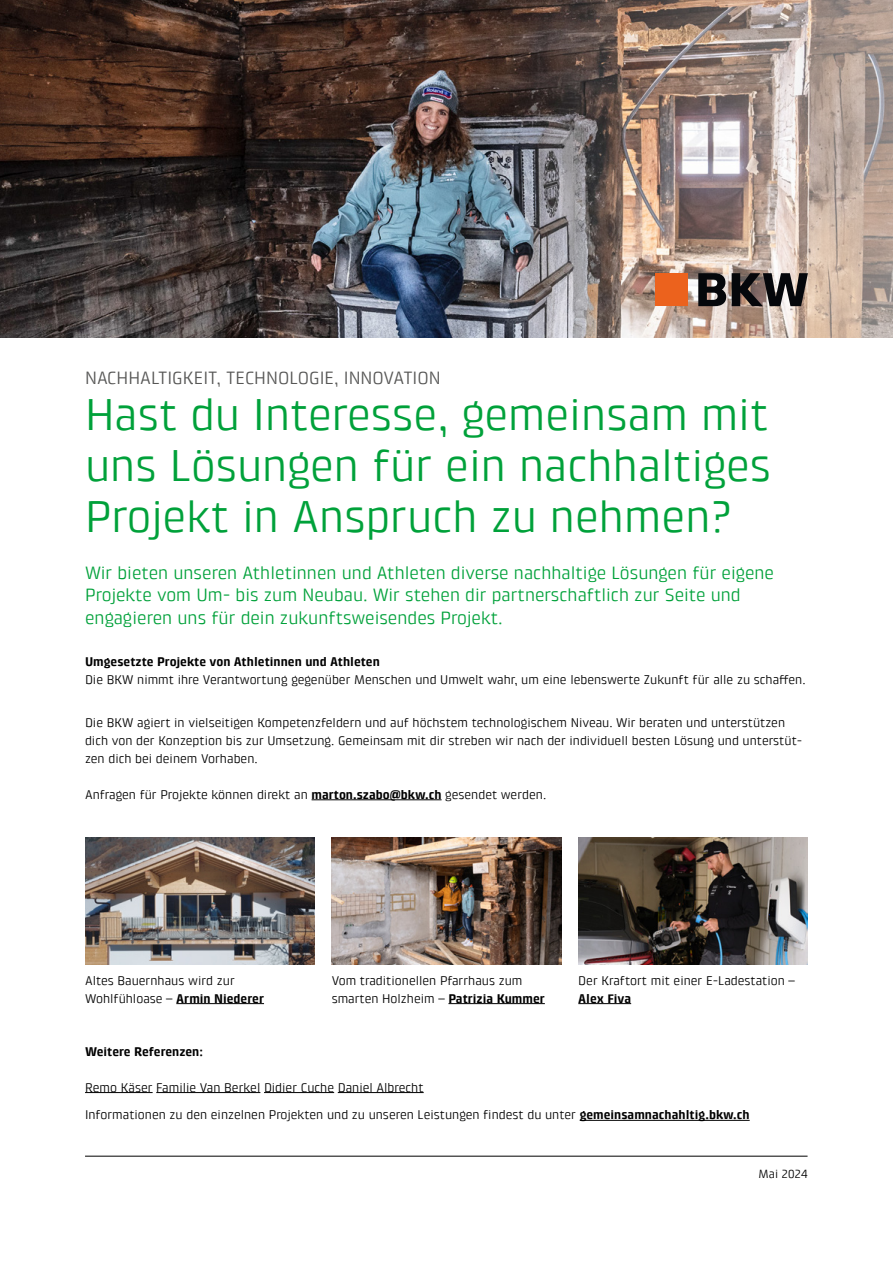
<style>
.page{position:relative;width:893px;height:1263px;background:#fff}
.page>*{position:absolute;margin:0;border:0;box-sizing:border-box;transform-origin:0 0}
.t1{font:45px/51px "Klint Pro";color:#00a13a;text-align:justify}
.t2{font:18px/22.5px "Klint Pro";color:#00a13a}
.t3{font:18px "Klint Pro";color:#575756}
.t4{font:12.75px/18px "Klint Pro";color:#000}
.t5{font:700 12.75px "Klint Pro";color:#000}
.t6{font:12px "Klint Pro";color:#000}
.s1{font-weight:700}
</style>
<div class="page">
<img style="left:0;top:0;width:495px;height:337px">
<img style="left:85px;top:838px;width:230px;height:126px">
<img style="left:332px;top:838px;width:229px;height:126px">
<img style="left:578px;top:838px;width:230px;height:126px">
<img style="left:495px;top:0;width:398px;height:337px">
<div style="left:655px;top:273px;width:33px;height:33px;background:#ec621d"></div>
<svg style="left:698px;top:273px;width:28px;height:33px"></svg>
<svg style="left:732px;top:273px;width:76px;height:33px;background:#4d4745"></svg>
<hr style="left:85px;top:1156px;width:722px;height:1px;background:#000">
<hr style="left:312px;top:799px;width:130px;height:1px;background:#000">
<hr style="left:176px;top:1003px;width:88px;height:1px;background:#000">
<hr style="left:448px;top:1003px;width:97px;height:1px;background:#000">
<hr style="left:580px;top:1120px;width:170px;height:1px;background:#000">
<hr style="left:85px;top:1092px;width:68px;height:1px;background:#000">
<hr style="left:156px;top:1092px;width:104px;height:1px;background:#000">
<hr style="left:264px;top:1092px;width:70px;height:1px;background:#000">
<hr style="left:338px;top:1092px;width:86px;height:1px;background:#000">
<hr style="left:578px;top:1003px;width:53px;height:1px;background:#000">
<h2 class="t3" style="left:85px;top:367px;width:357px">NACHHALTIGKEIT, TECHNOLOGIE, INNOVATION</h2>
<h1 class="t1" style="left:85px;top:389px;width:688px">Hast du Interesse, gemeinsam mit uns Lösungen für ein nachhaltiges Projekt in Anspruch zu nehmen?</h1>
<h2 class="t2" style="left:85px;top:561px;width:691px">Wir bieten unseren Athletinnen und Athleten diverse nachhaltige Lösungen für eigene<br>Projekte vom Um- bis zum Neubau. Wir stehen dir partnerschaftlich zur Seite und engagieren uns für dein zukunftsweisendes Projekt.</h2>
<p class="t5" style="left:85px;top:654px;width:296px">Umgesetzte Projekte von Athletinnen und Athleten</p>
<p class="t4" style="left:85px;top:670px;width:722px">Die BKW nimmt ihre Verantwortung gegenüber Menschen und Umwelt wahr, um eine lebenswerte Zukunft für alle zu schaffen.</p>
<p class="t4" style="left:85px;top:713px;width:719px">Die BKW agiert in vielseitigen Kompetenzfeldern und auf höchstem technologischem Niveau. Wir beraten und unterstützen dich von der Konzeption bis zur Umsetzung. Gemeinsam mit dir streben wir nach der individuell besten Lösung und unterstüt&shy;zen dich bei deinem Vorhaben.</p>
<p class="t4" style="left:85px;top:785px;width:463px">Anfragen für Projekte können direkt an <span class="s1">marton.szabo@bkw.ch</span> gesendet werden.</p>
<p class="t4" style="left:85px;top:971px;width:180px">Altes Bauernhaus wird zur<br>Wohlfühloase – <span class="s1">Armin Niederer</span></p>
<p class="t4" style="left:332px;top:971px;width:215px">Vom traditionellen Pfarrhaus zum smarten Holzheim – <span class="s1">Patrizia Kummer</span></p>
<p class="t5" style="left:85px;top:1044px;width:119px">Weitere Referenzen:</p>
<p class="t4" style="left:85px;top:1078px;width:340px">Remo Käser Familie Van Berkel Didier Cuche Daniel Albrecht</p>
<p class="t4" style="left:578px;top:971px;width:218px">Der Kraftort mit einer E-Ladestation –</p>
<p class="t5" style="left:578px;top:991px;width:54px">Alex Fiva</p>
<p class="t4" style="left:85px;top:1106px;width:666px">Informationen zu den einzelnen Projekten und zu unseren Leistungen findest du unter <span class="s1">gemeinsamnachahltig.bkw.ch</span></p>
<p class="t6" style="left:759px;top:1167px;width:50px">Mai 2024</p>
</div>
